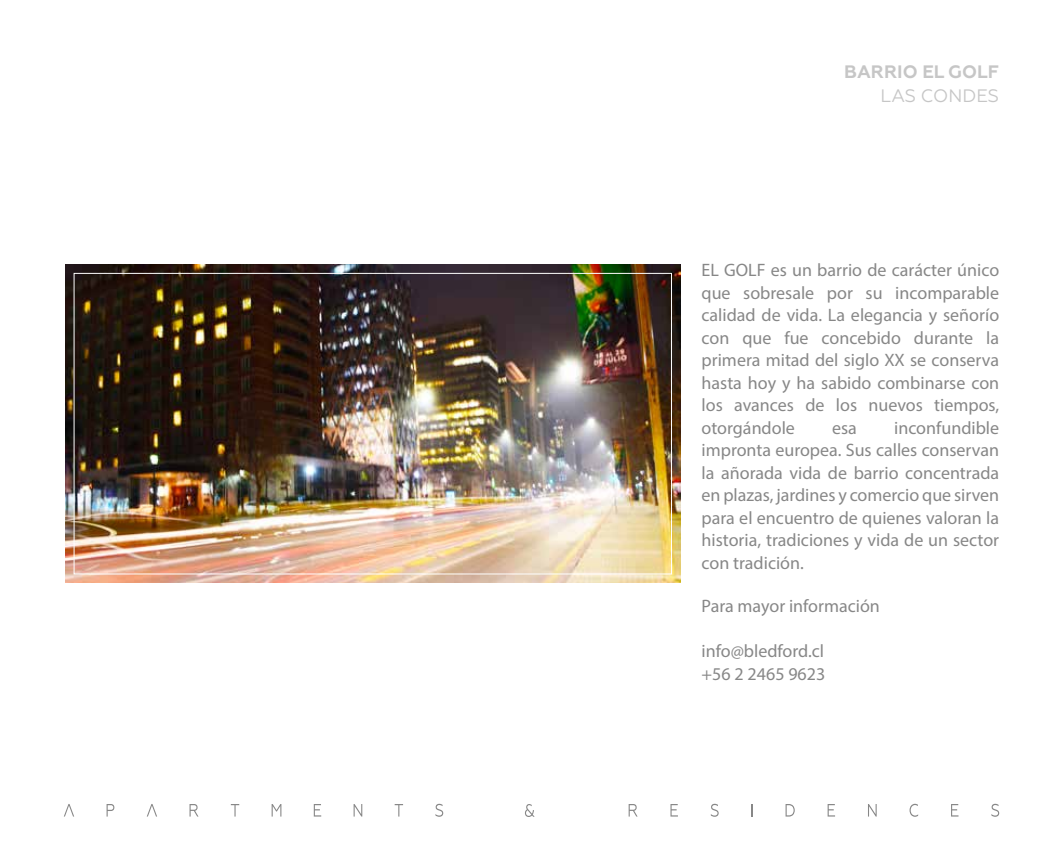
<style>
.page{position:relative;width:1063px;height:851px;background:#fff}
.page>*{position:absolute;margin:0;border:0;box-sizing:border-box;transform-origin:0 0}
.t1{font:18px/22.5px "Myriad Pro";color:#878787;text-align:justify}
.t2{font:700 18px "Geometria";color:#c6c6c6}
.t3{font:18px "Geometria";color:#c6c6c6}
</style>
<div class="page">
<svg style="left:525px;top:804px;width:9px;height:12px"></svg>
<svg style="left:107px;top:804px;width:7px;height:12px"></svg>
<svg style="left:190px;top:804px;width:8px;height:12px"></svg>
<svg style="left:231px;top:804px;width:8px;height:12px"></svg>
<svg style="left:272px;top:804px;width:9px;height:12px"></svg>
<svg style="left:314px;top:804px;width:7px;height:12px"></svg>
<svg style="left:354px;top:804px;width:8px;height:12px"></svg>
<svg style="left:395px;top:804px;width:8px;height:12px"></svg>
<svg style="left:435px;top:803px;width:8px;height:13px"></svg>
<svg style="left:629px;top:804px;width:8px;height:12px"></svg>
<svg style="left:670px;top:804px;width:8px;height:12px"></svg>
<svg style="left:711px;top:803px;width:8px;height:13px"></svg>
<svg style="left:752px;top:804px;width:1px;height:12px"></svg>
<svg style="left:786px;top:804px;width:9px;height:12px"></svg>
<svg style="left:828px;top:804px;width:7px;height:12px"></svg>
<svg style="left:868px;top:804px;width:9px;height:12px"></svg>
<svg style="left:910px;top:803px;width:8px;height:13px"></svg>
<svg style="left:951px;top:804px;width:8px;height:12px"></svg>
<svg style="left:991px;top:803px;width:8px;height:13px"></svg>
<svg style="left:147px;top:804px;width:10px;height:12px"></svg>
<svg style="left:64px;top:804px;width:10px;height:12px"></svg>
<img style="left:65px;top:265px;width:615px;height:317px">
<p class="t2" style="left:844px;top:61px;width:156px">BARRIO EL GOLF</p>
<p class="t3" style="left:881px;top:85px;width:120px">LAS CONDES</p>
<p class="t1" style="left:702px;top:258px;width:299px">EL GOLF es un barrio de carácter único que sobresale por su incomparable calidad de vida. La elegancia y señorío con que fue concebido durante la primera mitad del siglo XX se conserva hasta hoy y ha sabido combinarse con los avances de los nuevos tiempos, otorgándole</p>
<p class="t1" style="left:702px;top:416px;width:299px;text-indent:193px">inconfundible impronta europea. Sus calles conservan la añorada vida de barrio concentrada en plazas, jardines y comercio que sirven para el encuentro de quienes valoran la historia, tradiciones y vida de un sector con tradición.</p>
<p class="t1" style="left:702px;top:594px;width:180px">Para mayor información</p>
<p class="t1" style="left:702px;top:639px;width:125px">info@bledford.cl +56 2 2465 9623</p>
<p class="t1" style="left:832px;top:416px;width:26px">esa</p>
</div>
